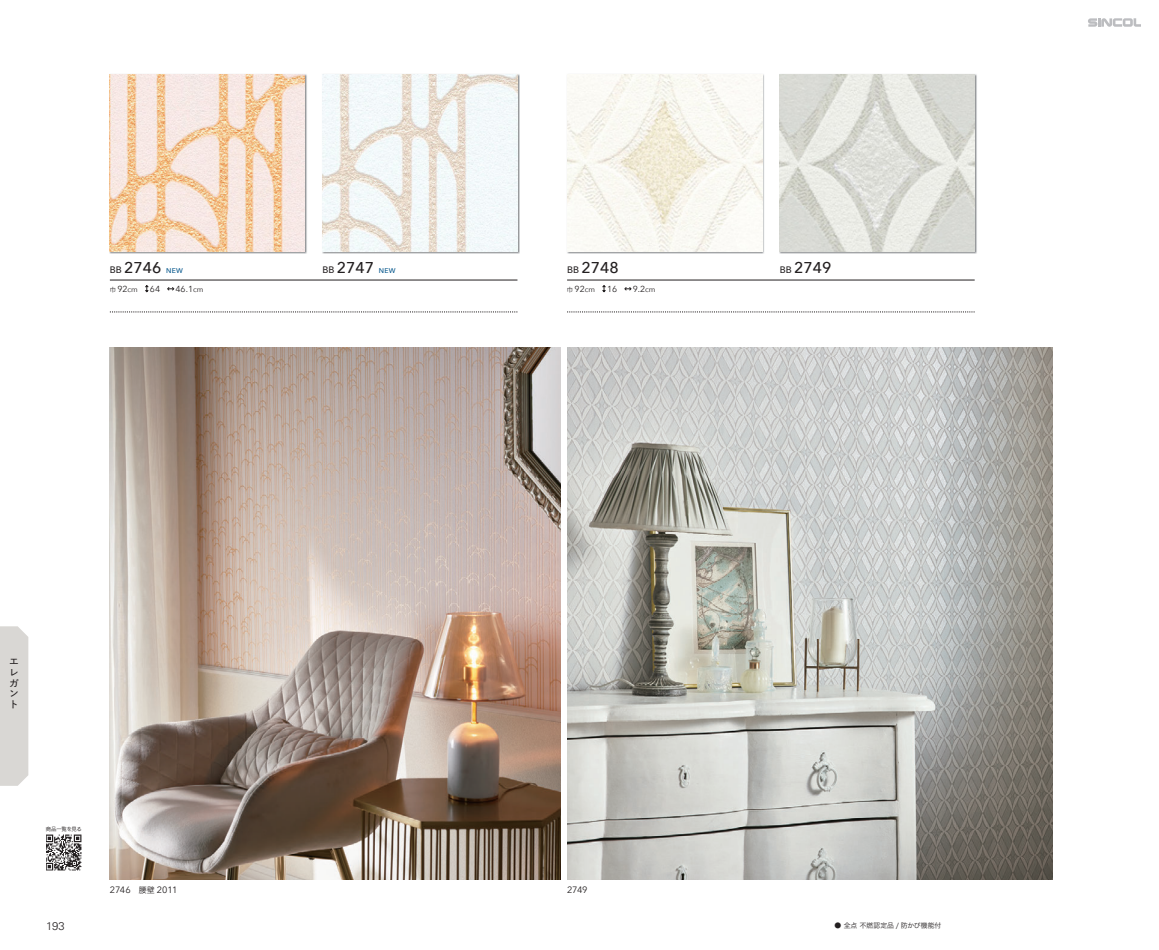
<style>
.page{position:relative;width:1159px;height:950px;background:#fff}
.page>*{position:absolute;margin:0;border:0;box-sizing:border-box;transform-origin:0 0}
.t1{font:500 15.62px "Avenir Next";color:#231f20}
.t2{font:300 11.25px "Univers LT Std";color:#231f20}
.t3{font:600 9.75px/10.8px "Yu Go Pr 6 N";color:#231f20;text-align:justify}
.t4{font:9.25px "Avenir Next";letter-spacing:-.02em;color:#231f20}
.t5{font:8.75px "Avenir Next";color:#231f20}
.t6{font:6.88px "Hira Kaku Std W3";color:#231f20}
.t7{font:500 6.88px "Avenir Next";letter-spacing:.05em;color:#01548a}
.t8{font:5.38px "Hira Kaku Std W3";letter-spacing:-.045em;color:#231f20}
.s1{font-size:9.38px}
.s2{font-family:"Hira Kaku Std W3";font-size:6.25px}
.s3{font-size:7.5px}
.s4{font-family:"Hira Kaku Std W3";font-size:8px}
</style>
<div class="page">
<img style="left:110px;top:347px;width:450px;height:532px">
<img style="left:567px;top:347px;width:485px;height:532px">
<svg style="left:110px;top:312px;width:407px;height:1px"></svg>
<hr style="left:110px;top:280px;width:407px;height:1px;background:#231f20">
<svg style="left:145px;top:285px;width:4px;height:7px"></svg>
<svg style="left:167px;top:287px;width:7px;height:4px"></svg>
<svg style="left:567px;top:312px;width:407px;height:1px"></svg>
<hr style="left:567px;top:280px;width:407px;height:1px;background:#231f20">
<svg style="left:602px;top:285px;width:4px;height:7px"></svg>
<svg style="left:624px;top:287px;width:7px;height:4px"></svg>
<img style="left:46px;top:834px;width:35px;height:36px">
<div style="left:0;top:626px;width:28px;height:160px;background:#d9d7d4"></div>
<svg style="left:1088px;top:18px;width:53px;height:9px"></svg>
<img style="left:109px;top:74px;width:198px;height:180px">
<img style="left:110px;top:74px;width:195px;height:178px">
<img style="left:567px;top:74px;width:197px;height:180px">
<img style="left:567px;top:74px;width:195px;height:178px">
<img style="left:322px;top:74px;width:198px;height:180px">
<img style="left:322px;top:74px;width:195px;height:178px">
<img style="left:779px;top:74px;width:198px;height:180px">
<img style="left:780px;top:74px;width:194px;height:178px">
<h1 class="t1" style="left:110px;top:254px;width:53px"><span class="s1">BB</span> 2746</h1>
<p class="t7" style="left:166px;top:264px;width:18px">NEW</p>
<h1 class="t1" style="left:322px;top:254px;width:53px"><span class="s1">BB</span> 2747</h1>
<p class="t7" style="left:379px;top:264px;width:18px">NEW</p>
<h1 class="t1" style="left:567px;top:254px;width:53px"><span class="s1">BB</span> 2748</h1>
<h1 class="t1" style="left:780px;top:254px;width:53px"><span class="s1">BB</span> 2749</h1>
<p class="t5" style="left:110px;top:281px;width:30px"><span class="s2">巾</span> 92<span class="s3">cm</span></p>
<p class="t5" style="left:150px;top:281px;width:12px">64</p>
<p class="t5" style="left:176px;top:281px;width:29px">46.1<span class="s3">cm</span></p>
<p class="t5" style="left:567px;top:281px;width:30px"><span class="s2">巾</span> 92<span class="s3">cm</span></p>
<p class="t5" style="left:607px;top:281px;width:12px">16</p>
<p class="t5" style="left:633px;top:281px;width:24px">9.2<span class="s3">cm</span></p>
<p class="t3" style="left:9px;top:655px;width:11px">エレガント</p>
<p class="t8" style="left:46px;top:824px;width:38px">商品一覧を見る</p>
<p class="t2" style="left:46px;top:919px;width:20px">193</p>
<p class="t4" style="left:110px;top:882px;width:69px">2746<span class="s4">　腰壁</span> 2011</p>
<p class="t4" style="left:567px;top:882px;width:22px">2749</p>
<p class="t6" style="left:834px;top:920px;width:108px">● 全点 不燃認定品 / 防かび機能付</p>
</div>
